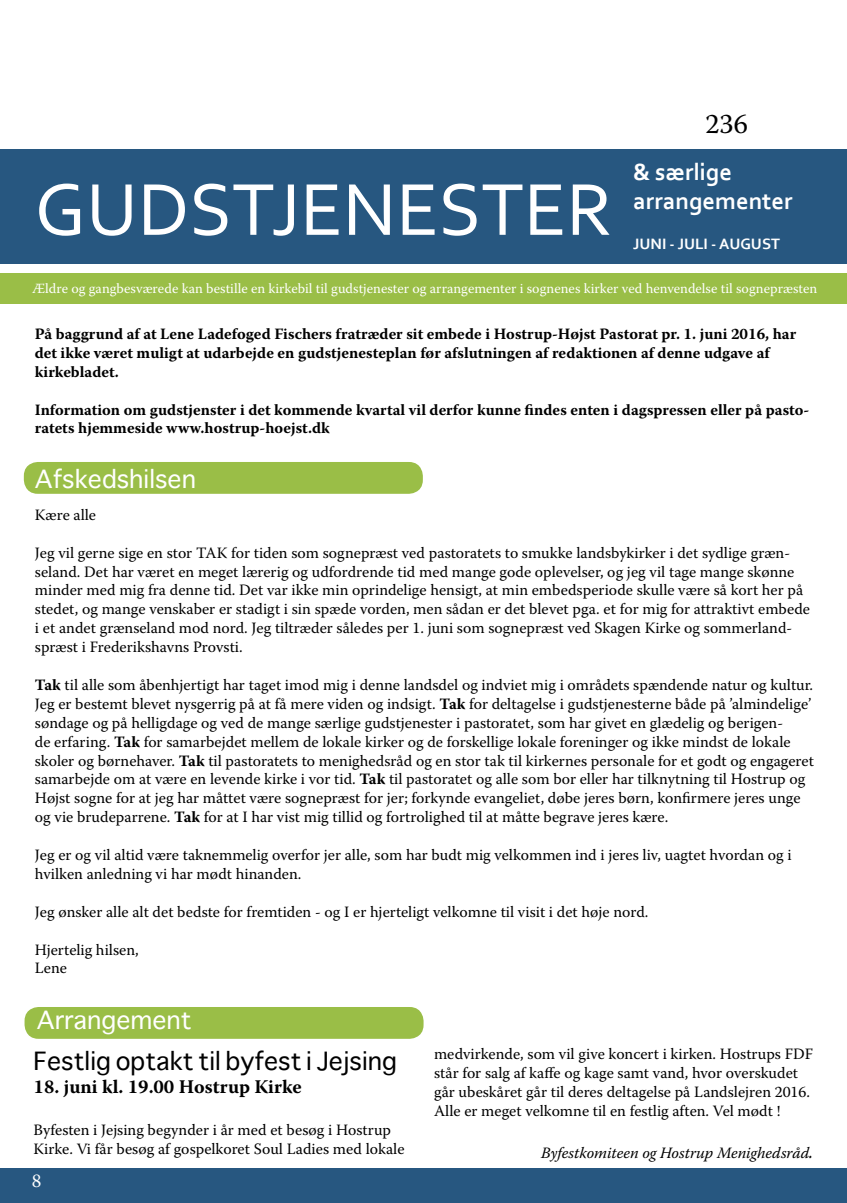
<style>
.page{position:relative;width:847px;height:1203px;background:#fff}
.page>*{position:absolute;margin:0;border:0;box-sizing:border-box;transform-origin:0 0}
.t1{font:77px "Corbel";color:#fff}
.t2{font:28px "Warnock Pro";color:#000}
.t3{font:24.5px "Sathu";color:#000}
.t4{font:24.5px "Sathu";color:#fff}
.t5{font:700 24.5px/29.4px "Corbel";color:#fff}
.t6{font:700 19.25px "Warnock Pro";color:#000}
.t7{font:19.25px "Warnock Pro";color:#fff}
.t8{font:15.75px/18.9px "Warnock Pro";color:#000}
.t9{font:700 15.75px/18.9px "Warnock Pro";color:#000}
.t10{font:italic 15.75px "Warnock Pro";color:#000}
.t11{font:700 15.75px "Corbel";color:#fff}
.t12{font:14px "Warnock Pro";color:#fff}
.s1{font-weight:700}
.s2{font-size:19.25px}
</style>
<div class="page">
<div style="left:24px;top:462px;width:399px;height:32px;background:#9abe47;border-radius:14px"></div>
<div style="left:25px;top:1007px;width:398px;height:32px;background:#9abe47;border-radius:14px"></div>
<div style="left:0;top:149px;width:847px;height:115px;background:#275780"></div>
<div style="left:0;top:273px;width:847px;height:30px;background:#9abe47"></div>
<div style="left:0;top:1168px;width:847px;height:35px;background:#275780"></div>
<h2 class="t2" style="left:705px;top:107px;width:44px">236</h2>
<h3 class="t5" style="left:633px;top:156px;width:161px">&amp; særlige arrangementer</h3>
<p class="t11" style="left:633px;top:234px;width:148px">JUNI - JULI - AUGUST</p>
<p class="t12" style="left:32px;top:280px;width:786px">Ældre og gangbesværede kan bestille en kirkebil til gudstjenester og arrangementer i sognenes kirker ved henvendelse til sognepræsten</p>
<h1 class="t1" style="left:35px;top:162px;width:579px">GUDSTJENESTER</h1>
<p class="t9" style="left:35px;top:324px;width:763px">På baggrund af at Lene Ladefoged Fischers fratræder sit embede i Hostrup-Højst Pastorat pr. 1. juni 2016, har det ikke været muligt at udarbejde en gudstjenesteplan før afslutningen af redaktionen af denne udgave af kirkebladet.</p>
<p class="t9" style="left:35px;top:400px;width:776px">Information om gudstjenster i det kommende kvartal vil derfor kunne findes enten i dagspressen eller på pasto&shy;ratets hjemmeside www.hostrup-hoejst.dk</p>
<h3 class="t4" style="left:35px;top:458px;width:162px">Afskedshilsen</h3>
<p class="t8" style="left:35px;top:505px;width:63px">Kære alle</p>
<p class="t8" style="left:35px;top:543px;width:776px">Jeg vil gerne sige en stor TAK for tiden som sognepræst ved pastoratets to smukke landsbykirker i det sydlige græn&shy;seland. Det har været en meget lærerig og udfordrende tid med mange gode oplevelser, og jeg vil tage mange skønne minder med mig fra denne tid. Det var ikke min oprindelige hensigt, at min embedsperiode skulle være så kort her på stedet, og mange venskaber er stadigt i sin spæde vorden, men sådan er det blevet pga. et for mig for attraktivt embede i et andet grænseland mod nord. Jeg tiltræder således per 1. juni som sognepræst ved Skagen Kirke og sommerland&shy;spræst i Frederikshavns Provsti.</p>
<p class="t8" style="left:35px;top:675px;width:780px"><span class="s1">Tak</span> til alle som åbenhjertigt har taget imod mig i denne landsdel og indviet mig i områdets spændende natur og kultur.<br>Jeg er bestemt blevet nysgerrig på at få mere viden og indsigt. <span class="s1">Tak</span> for deltagelse i gudstjenesterne både på ’almindelige’ søndage og på helligdage og ved de mange særlige gudstjenester i pastoratet, som har givet en glædelig og berigen-<br>de erfaring. <span class="s1">Tak</span> for samarbejdet mellem de lokale kirker og de forskellige lokale foreninger og ikke mindst de lokale skoler og børnehaver. <span class="s1">Tak</span> til pastoratets to menighedsråd og en stor tak til kirkernes personale for et godt og engageret samarbejde om at være en levende kirke i vor tid. <span class="s1">Tak</span> til pastoratet og alle som bor eller har tilknytning til Hostrup og Højst sogne for at jeg har måttet være sognepræst for jer; forkynde evangeliet, døbe jeres børn, konfirmere jeres unge og vie brudeparrene. <span class="s1">Tak</span> for at I har vist mig tillid og fortrolighed til at måtte begrave jeres kære.</p>
<p class="t8" style="left:35px;top:845px;width:758px">Jeg er og vil altid være taknemmelig overfor jer alle, som har budt mig velkommen ind i jeres liv, uagtet hvordan og i hvilken anledning vi har mødt hinanden.</p>
<p class="t8" style="left:35px;top:902px;width:615px">Jeg ønsker alle alt det bedste for fremtiden - og I er hjerteligt velkomne til visit i det høje nord.</p>
<p class="t8" style="left:35px;top:940px;width:105px">Hjertelig hilsen,<br>Lene</p>
<h3 class="t4" style="left:37px;top:1000px;width:156px">Arrangement</h3>
<h3 class="t3" style="left:34px;top:1040px;width:365px">Festlig optakt til byfest i Jejsing</h3>
<p class="t6" style="left:34px;top:1075px;width:270px">18. juni kl. 19.00 Hostrup Kirke</p>
<p class="t8" style="left:34px;top:1120px;width:372px">Byfesten i Jejsing begynder i år med et besøg i Hostrup<br>Kirke. Vi får besøg af gospelkoret Soul Ladies med lokale</p>
<p class="t7" style="left:32px;top:1169px;width:11px">8</p>
<p class="t8" style="left:434px;top:1044px;width:380px">medvirkende, som vil give koncert i kirken. Hostrups FDF står for salg af kaffe og kage samt vand, hvor overskudet går ubeskåret går til deres deltagelse på Landslejren 2016.<br>Alle er meget velkomne til en festlig aften. Vel mødt !</p>
<p class="t10" style="left:541px;top:1143px;width:274px">Byfestkomiteen og Hostrup Menighedsråd<span class="s2">.</span></p>
</div>
